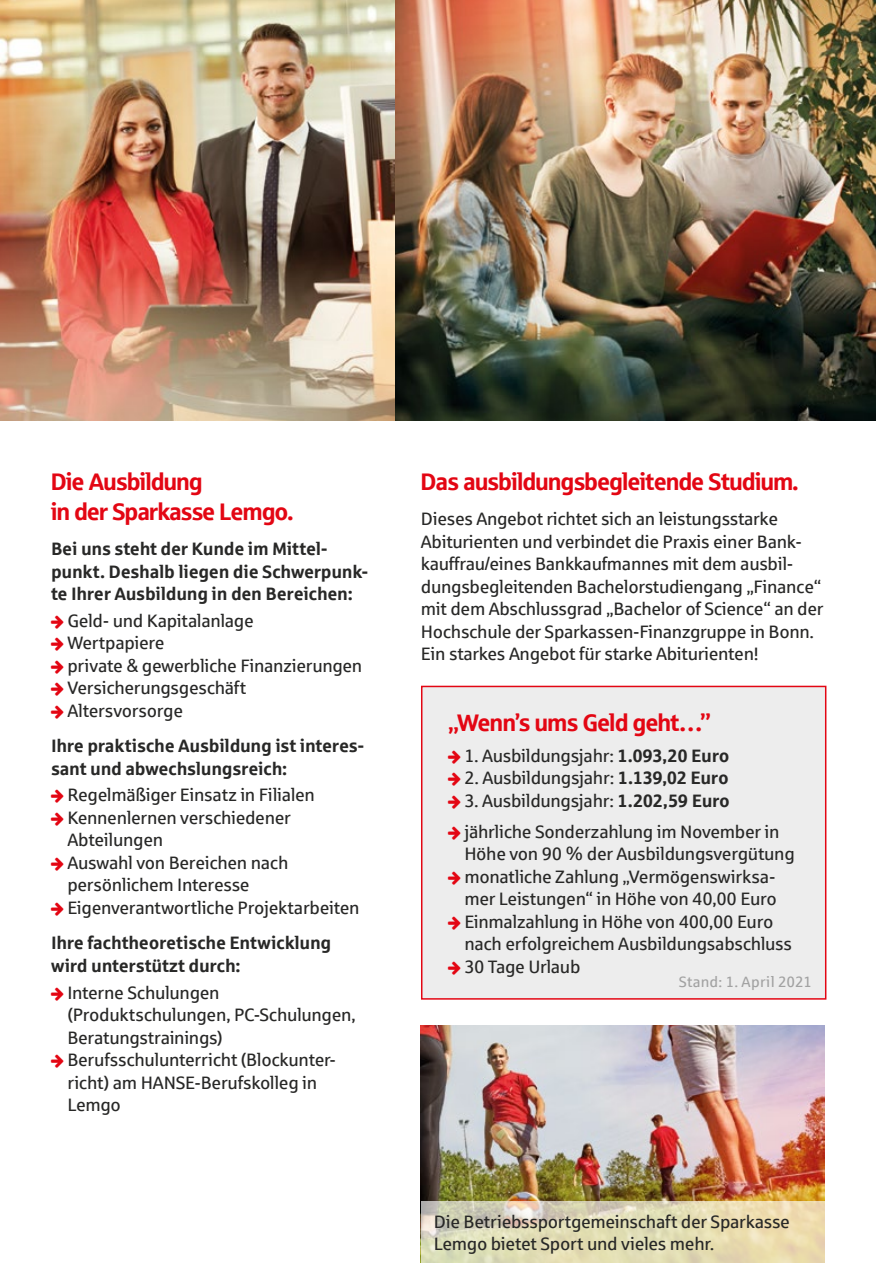
<style>
.page{position:relative;width:876px;height:1263px;background:#fff}
.page>*{position:absolute;margin:0;border:0;box-sizing:border-box;transform-origin:0 0}
.t1{font:24px/30px "Sparkasse Head";letter-spacing:-.02em;color:#e30613}
.t2{font:18px/22.5px "Sparkasse Rg";letter-spacing:-.02em;color:#282827}
.t3{font:700 18px/22.5px "Sparkasse Rg";letter-spacing:-.015em;color:#282827}
.t4{font:15px "Sparkasse Rg";letter-spacing:.01em;color:#a2a2a2}
.s1{font-weight:700}
</style>
<div class="page">
<img style="left:421px;top:1025px;width:404px;height:176px">
<svg style="left:421px;top:1201px;width:404px;height:62px;background:#e1d9b5"></svg>
<img style="left:0;top:0;width:876px;height:421px">
<div style="left:422px;top:686px;width:404px;height:313px;background:#ededed"></div>
<div style="left:421px;top:686px;width:405px;height:314px;border:2px solid #e30613"></div>
<h1 class="t1" style="left:51px;top:466px;width:244px">Die Ausbildung<br>in der Sparkasse Lemgo.</h1>
<p class="t3" style="left:51px;top:537px;width:319px">Bei uns steht der Kunde im Mittel&shy;punkt. Deshalb liegen die Schwerpunk&shy;te Ihrer Ausbildung in den Bereichen:</p>
<p class="t2" style="left:67px;top:609px;width:296px">Geld- und Kapitalanlage<br>Wertpapiere<br>private &amp; gewerbliche Finanzierungen<br>Versicherungsgeschäft<br>Altersvorsorge</p>
<p class="t3" style="left:51px;top:734px;width:315px">Ihre praktische Ausbildung ist interes&shy;sant und abwechslungsreich:</p>
<p class="t2" style="left:67px;top:783px;width:294px">Regelmäßiger Einsatz in Filialen<br>Kennenlernen verschiedener<br>Abteilungen<br>Auswahl von Bereichen nach persönlichem Interesse<br>Eigenverantwortliche Projektarbeiten</p>
<p class="t3" style="left:51px;top:931px;width:282px">Ihre fachtheoretische Entwicklung wird unterstützt durch:</p>
<p class="t2" style="left:67px;top:980px;width:290px">Interne Schulungen (Produktschulungen, PC-Schulungen,<br>Beratungstrainings)<br>Berufsschulunterricht (Blockunter&shy;richt) am HANSE-Berufskolleg in<br>Lemgo</p>
<h1 class="t1" style="left:421px;top:466px;width:379px">Das ausbildungsbegleitende Studium.</h1>
<p class="t2" style="left:421px;top:507px;width:404px">Dieses Angebot richtet sich an leistungsstarke Abiturienten und verbindet die Praxis einer Bank&shy;kauffrau/eines Bankkaufmannes mit dem ausbil&shy;dungsbegleitenden Bachelorstudiengang „Finance“ mit dem Abschlussgrad „Bachelor of Science“ an der Hochschule der Sparkassen-Finanzgruppe in Bonn.<br>Ein starkes Angebot für starke Abiturienten!</p>
<h1 class="t1" style="left:448px;top:706px;width:264px">„Wenn’s ums Geld geht…”</h1>
<p class="t2" style="left:464px;top:744px;width:267px">1. Ausbildungsjahr: <span class="s1">1.093,20 Euro</span></p>
<p class="t2" style="left:464px;top:766px;width:266px">2. Ausbildungsjahr: <span class="s1">1.139,02 Euro</span></p>
<p class="t2" style="left:464px;top:784px;width:317px;line-height:31px">3. Ausbildungsjahr: <span class="s1">1.202,59 Euro </span>jährliche Sonderzahlung im November in</p>
<p class="t2" style="left:464px;top:842px;width:332px">Höhe von 90 % der Ausbildungsvergütung monatliche Zahlung „Vermögenswirksa&shy;mer Leistungen“ in Höhe von 40,00 Euro Einmalzahlung in Höhe von 400,00 Euro nach erfolgreichem Ausbildungsabschluss 30 Tage Urlaub</p>
<p class="t4" style="left:679px;top:972px;width:135px">Stand: 1. April 2021</p>
<p class="t2" style="left:434px;top:1210px;width:358px">Die Betriebssportgemeinschaft der Sparkasse<br>Lemgo bietet Sport und vieles mehr.</p>
</div>
